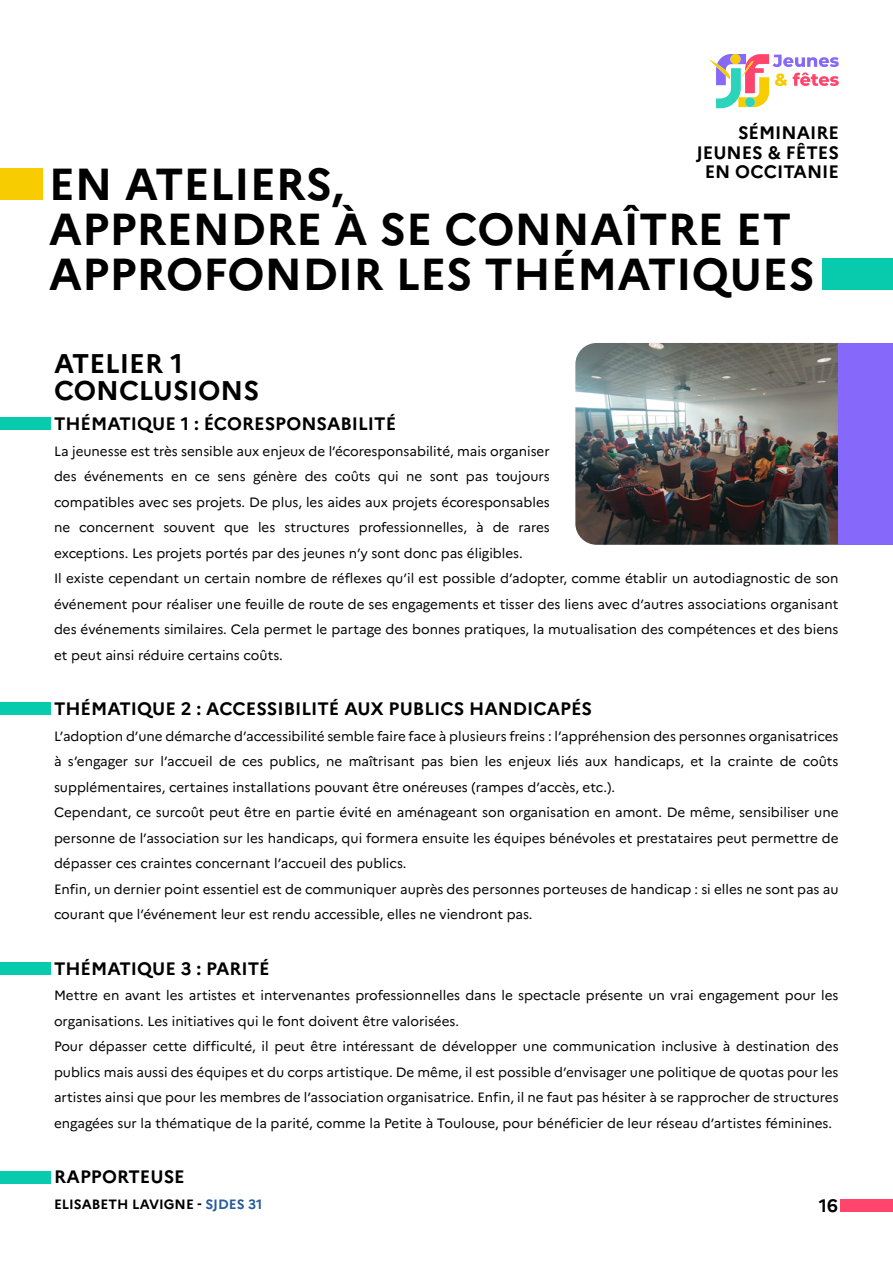
<style>
.page{position:relative;width:893px;height:1263px;background:#fff}
.page>*{position:absolute;margin:0;border:0;box-sizing:border-box;transform-origin:0 0}
.t1{font:700 44.85px/44.8px "Marianne";color:#000}
.t2{font:700 27px/27px "Marianne";color:#000}
.t3{font:700 18px/19.5px "Marianne";color:#000;text-align:right}
.t4{font:13.5px/25.5px "Marianne";color:#000}
.t5{font:700 13.5px "Marianne";color:#000}
.s1{color:#275b9b}
</style>
<div class="page">
<svg style="left:709px;top:54px;width:130px;height:54px"></svg>
<div style="left:840px;top:1199px;width:53px;height:13px;background:#ff456b"></div>
<div style="left:0;top:169px;width:43px;height:31px;background:#f7cc01"></div>
<div style="left:0;top:418px;width:51px;height:12px;background:#08cbad"></div>
<div style="left:0;top:703px;width:51px;height:12px;background:#08cbad"></div>
<div style="left:0;top:962px;width:51px;height:13px;background:#08cbad"></div>
<div style="left:0;top:1171px;width:51px;height:12px;background:#08cbad"></div>
<div style="left:822px;top:259px;width:71px;height:31px;background:#08cbad"></div>
<img style="left:575px;top:343px;width:263px;height:202px">
<div style="left:838px;top:343px;width:54px;height:202px;background:#8668fa"></div>
<h3 class="t3" style="left:696px;top:122px;width:144px">SÉMINAIRE<br>JEUNES &amp; FÊTES<br>EN OCCITANIE</h3>
<h1 class="t1" style="left:49px;top:158px;width:767px">EN ATELIERS,<br>APPRENDRE À SE CONNAÎTRE ET<br>APPROFONDIR LES THÉMATIQUES</h1>
<h2 class="t2" style="left:54px;top:348px;width:207px">ATELIER 1<br>CONCLUSIONS</h2>
<h3 class="t3" style="left:54px;top:413px;width:344px">THÉMATIQUE 1 : ÉCORESPONSABILITÉ</h3>
<p class="t4" style="left:54px;top:437px;width:786px">La jeunesse est très sensible aux enjeux de l’écoresponsabilité, mais organiser<br>des événements en ce sens génère des coûts qui ne sont pas toujours<br>compatibles avec ses projets. De plus, les aides aux projets écoresponsables<br>ne concernent souvent que les structures professionnelles, à de rares<br>exceptions. Les projets portés par des jeunes n’y sont donc pas éligibles.<br>Il existe cependant un certain nombre de réflexes qu’il est possible d’adopter, comme établir un autodiagnostic de son événement pour réaliser une feuille de route de ses engagements et tisser des liens avec d’autres associations organisant des événements similaires. Cela permet le partage des bonnes pratiques, la mutualisation des compétences et des biens et peut ainsi réduire certains coûts.</p>
<h3 class="t3" style="left:54px;top:698px;width:540px">THÉMATIQUE 2 : ACCESSIBILITÉ AUX PUBLICS HANDICAPÉS</h3>
<p class="t4" style="left:54px;top:722px;width:786px">L’adoption d’une démarche d’accessibilité semble faire face à plusieurs freins : l’appréhension des personnes organisatrices à s’engager sur l’accueil de ces publics, ne maîtrisant pas bien les enjeux liés aux handicaps, et la crainte de coûts supplémentaires, certaines installations pouvant être onéreuses (rampes d’accès, etc.).<br>Cependant, ce surcoût peut être en partie évité en aménageant son organisation en amont. De même, sensibiliser une personne de l’association sur les handicaps, qui formera ensuite les équipes bénévoles et prestataires peut permettre de dépasser ces craintes concernant l’accueil des publics.<br>Enfin, un dernier point essentiel est de communiquer auprès des personnes porteuses de handicap : si elles ne sont pas au courant que l’événement leur est rendu accessible, elles ne viendront pas.</p>
<h3 class="t3" style="left:54px;top:957px;width:217px">THÉMATIQUE 3 : PARITÉ</h3>
<p class="t4" style="left:54px;top:982px;width:786px">Mettre en avant les artistes et intervenantes professionnelles dans le spectacle présente un vrai engagement pour les organisations. Les initiatives qui le font doivent être valorisées.<br>Pour dépasser cette difficulté, il peut être intéressant de développer une communication inclusive à destination des publics mais aussi des équipes et du corps artistique. De même, il est possible d’envisager une politique de quotas pour les artistes ainsi que pour les membres de l’association organisatrice. Enfin, il ne faut pas hésiter à se rapprocher de structures engagées sur la thématique de la parité, comme la Petite à Toulouse, pour bénéficier de leur réseau d’artistes féminines.</p>
<h3 class="t3" style="left:54px;top:1166px;width:132px">RAPPORTEUSE</h3>
<p class="t5" style="left:54px;top:1193px;width:210px">ELISABETH LAVIGNE - <span class="s1">SJDES 31</span></p>
<h3 class="t3" style="left:819px;top:1194px;width:21px">16</h3>
</div>
